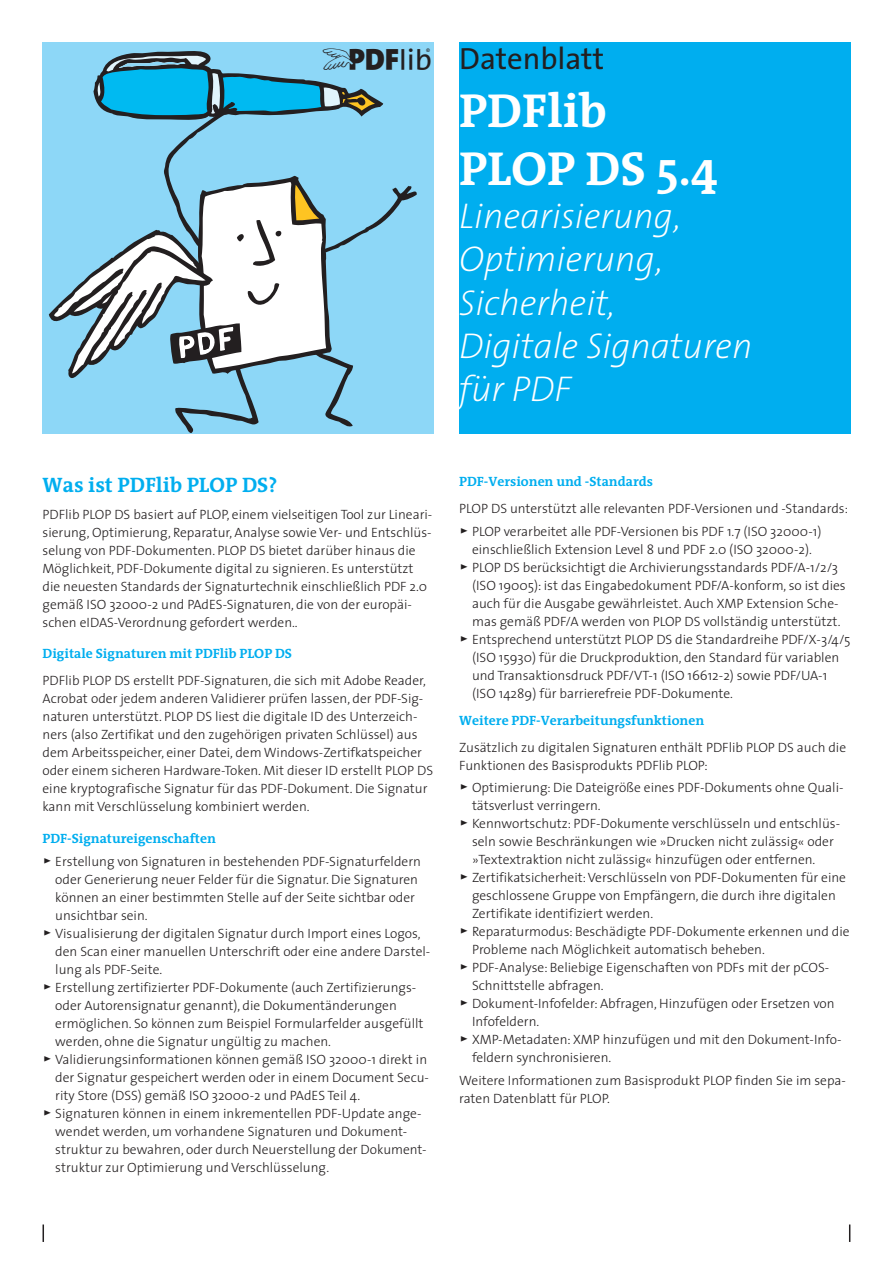
<style>
.page{position:relative;width:893px;height:1263px;background:#fff}
.page>*{position:absolute;margin:0;border:0;box-sizing:border-box;transform-origin:0 0}
.t1{font:700 48px/57.6px "Thesis Antiqua";color:#fff}
.t2{font:italic 200 36px/43.2px "The Sans";color:#fff}
.t3{font:30.75px "The Sans";color:#231f20}
.t4{font:700 21px "Thesis Antiqua";color:#00aeef}
.t5{font:300 13.5px/18px "The Sans";color:#231f20}
.t6{font:700 13.5px "Thesis Antiqua";color:#00aeef}
.s1{font-family:"PD Flib Logo 2";font-size:27px}
.s2{font-family:"The Sans Light Caps";font-weight:400;font-size:18px}
</style>
<div class="page">
<div style="left:42px;top:43px;width:391px;height:391px;background:#8dd7f7"></div>
<div style="left:459px;top:43px;width:391px;height:391px;background:#00aeef"></div>
<svg style="left:43px;top:1224px;width:1px;height:18px"></svg>
<svg style="left:849px;top:1224px;width:1px;height:18px"></svg>
<svg style="left:49px;top:51px;width:368px;height:382px"></svg>
<h3 class="t3" style="left:350px;top:33px;width:256px"><span class="s1">PDFlib</span>Datenblatt</h3>
<h1 class="t1" style="left:459px;top:83px;width:260px">PDFlib<br>PLOP DS 5.4</h1>
<h2 class="t2" style="left:459px;top:193px;width:295px">Linearisierung,<br>Optimierung,<br>Sicherheit,<br>Digitale Signaturen für PDF</h2>
<h3 class="t4" style="left:43px;top:473px;width:236px">Was ist PDFlib PLOP DS?</h3>
<p class="t5" style="left:43px;top:505px;width:391px">PDFlib PLOP DS basiert auf PLOP, einem vielseitigen Tool zur Lineari&shy;sierung, Optimierung, Reparatur, Analyse sowie Ver- und Entschlüs&shy;selung von PDF-Dokumenten. PLOP DS bietet darüber hinaus die Möglichkeit, PDF-Dokumente digital zu signieren. Es unterstützt die neuesten Standards der Signaturtechnik einschließlich PDF 2.0 gemäß ISO 32000-2 und PAdES-Signaturen, die von der europäi&shy;schen eIDAS-Verordnung gefordert werden..</p>
<p class="t6" style="left:43px;top:646px;width:251px">Digitale Signaturen mit PDFlib PLOP DS</p>
<p class="t5" style="left:43px;top:671px;width:392px">PDFlib PLOP DS erstellt PDF-Signaturen, die sich mit Adobe Reader, Acrobat oder jedem anderen Validierer prüfen lassen, der PDF-Sig&shy;naturen unterstützt. PLOP DS liest die digitale ID des Unterzeich&shy;ners (also Zertifikat und den zugehörigen privaten Schlüssel) aus dem Arbeitsspeicher, einer Datei, dem Windows-Zertifkatspeicher oder einem sicheren Hardware-Token. Mit dieser ID erstellt PLOP DS eine kryptografische Signatur für das PDF-Dokument. Die Signatur kann mit Verschlüsselung kombiniert werden.</p>
<p class="t6" style="left:43px;top:831px;width:175px">PDF-Signatureigenschaften</p>
<p class="t5" style="left:43px;top:851px;width:380px"><span class="s2">&gt;</span> Erstellung von Signaturen in bestehenden PDF-Signaturfeldern</p>
<p class="t5" style="left:55px;top:869px;width:364px">oder Generierung neuer Felder für die Signatur. Die Signaturen</p>
<p class="t5" style="left:55px;top:887px;width:361px">können an einer bestimmten Stelle auf der Seite sichtbar oder</p>
<p class="t5" style="left:55px;top:905px;width:94px">unsichtbar sein.</p>
<p class="t5" style="left:43px;top:923px;width:379px"><span class="s2">&gt;</span> Visualisierung der digitalen Signatur durch Import eines Logos,</p>
<p class="t5" style="left:55px;top:941px;width:377px">den Scan einer manuellen Unterschrift oder eine andere Darstel-</p>
<p class="t5" style="left:55px;top:959px;width:109px">lung als PDF-Seite.</p>
<p class="t5" style="left:43px;top:977px;width:375px"><span class="s2">&gt;</span> Erstellung zertifizierter PDF-Dokumente (auch Zertifizierungs-</p>
<p class="t5" style="left:55px;top:995px;width:343px">oder Autorensignatur genannt), die Dokumentänderungen</p>
<p class="t5" style="left:55px;top:1013px;width:370px">ermöglichen. So können zum Beispiel Formularfelder ausgefüllt</p>
<p class="t5" style="left:55px;top:1031px;width:277px">werden, ohne die Signatur ungültig zu machen.</p>
<p class="t5" style="left:43px;top:1049px;width:386px"><span class="s2">&gt;</span> Validierungsinformationen können gemäß ISO 32000-1 direkt in</p>
<p class="t5" style="left:55px;top:1067px;width:375px">der Signatur gespeichert werden oder in einem Document Secu-</p>
<p class="t5" style="left:55px;top:1085px;width:307px">rity Store (DSS) gemäß ISO 32000-2 und PAdES Teil 4.</p>
<p class="t5" style="left:43px;top:1103px;width:380px"><span class="s2">&gt;</span> Signaturen können in einem inkrementellen PDF-Update ange-</p>
<p class="t5" style="left:55px;top:1121px;width:353px">wendet werden, um vorhandene Signaturen und Dokument-</p>
<p class="t5" style="left:55px;top:1139px;width:373px">struktur zu bewahren, oder durch Neuerstellung der Dokument-</p>
<p class="t5" style="left:55px;top:1157px;width:275px">struktur zur Optimierung und Verschlüsselung.</p>
<p class="t6" style="left:459px;top:474px;width:195px">PDF-Versionen und -Standards</p>
<p class="t5" style="left:459px;top:497px;width:390px;line-height:22.5px">PLOP DS unterstützt alle relevanten PDF-Versionen und -Standards: <span class="s2">&gt;</span> PLOP verarbeitet alle PDF-Versionen bis PDF 1.7 (ISO 32000-1)</p>
<p class="t5" style="left:472px;top:540px;width:341px">einschließlich Extension Level 8 und PDF 2.0 (ISO 32000-2).</p>
<p class="t5" style="left:459px;top:558px;width:380px"><span class="s2">&gt;</span> PLOP DS berücksichtigt die Archivierungsstandards PDF/A-1/2/3</p>
<p class="t5" style="left:472px;top:576px;width:375px">(ISO 19005): ist das Eingabedokument PDF/A-konform, so ist dies</p>
<p class="t5" style="left:472px;top:594px;width:368px">auch für die Ausgabe gewährleistet. Auch XMP Extension Sche-</p>
<p class="t5" style="left:472px;top:612px;width:370px">mas gemäß PDF/A werden von PLOP DS vollständig unterstützt.</p>
<p class="t5" style="left:459px;top:630px;width:393px"><span class="s2">&gt;</span> Entsprechend unterstützt PLOP DS die Standardreihe PDF/X-3/4/5</p>
<p class="t5" style="left:472px;top:648px;width:369px">(ISO 15930) für die Druckproduktion, den Standard für variablen</p>
<p class="t5" style="left:472px;top:666px;width:357px">und Transaktionsdruck PDF/VT-1 (ISO 16612-2) sowie PDF/UA-1</p>
<p class="t5" style="left:472px;top:684px;width:263px">(ISO 14289) für barrierefreie PDF-Dokumente.</p>
<p class="t6" style="left:459px;top:713px;width:246px">Weitere PDF-Verarbeitungsfunktionen</p>
<p class="t5" style="left:459px;top:738px;width:388px">Zusätzlich zu digitalen Signaturen enthält PDFlib PLOP DS auch die<br>Funktionen des Basisprodukts PDFlib PLOP:</p>
<p class="t5" style="left:459px;top:778px;width:386px"><span class="s2">&gt;</span> Optimierung: Die Dateigröße eines PDF-Dokuments ohne Quali-</p>
<p class="t5" style="left:472px;top:796px;width:130px">tätsverlust verringern.</p>
<p class="t5" style="left:459px;top:814px;width:382px"><span class="s2">&gt;</span> Kennwortschutz: PDF-Dokumente verschlüsseln und entschlüs-</p>
<p class="t5" style="left:472px;top:832px;width:363px">seln sowie Beschränkungen wie »Drucken nicht zulässig« oder</p>
<p class="t5" style="left:472px;top:850px;width:345px">»Textextraktion nicht zulässig« hinzufügen oder entfernen.</p>
<p class="t5" style="left:459px;top:868px;width:388px"><span class="s2">&gt;</span> Zertifikatsicherheit: Verschlüsseln von PDF-Dokumenten für eine</p>
<p class="t5" style="left:472px;top:886px;width:365px">geschlossene Gruppe von Empfängern, die durch ihre digitalen</p>
<p class="t5" style="left:472px;top:904px;width:183px">Zertifikate identifiziert werden.</p>
<p class="t5" style="left:459px;top:922px;width:392px"><span class="s2">&gt;</span> Reparaturmodus: Beschädigte PDF-Dokumente erkennen und die</p>
<p class="t5" style="left:472px;top:940px;width:294px">Probleme nach Möglichkeit automatisch beheben.</p>
<p class="t5" style="left:459px;top:958px;width:370px"><span class="s2">&gt;</span> PDF-Analyse: Beliebige Eigenschaften von PDFs mit der pCOS-</p>
<p class="t5" style="left:472px;top:976px;width:133px">Schnittstelle abfragen.</p>
<p class="t5" style="left:459px;top:994px;width:377px"><span class="s2">&gt;</span> Dokument-Infofelder: Abfragen, Hinzufügen oder Ersetzen von</p>
<p class="t5" style="left:472px;top:1012px;width:69px">Infofeldern.</p>
<p class="t5" style="left:459px;top:1030px;width:384px"><span class="s2">&gt;</span> XMP-Metadaten: XMP hinzufügen und mit den Dokument-Info-</p>
<p class="t5" style="left:472px;top:1048px;width:141px">feldern synchronisieren.</p>
<p class="t5" style="left:459px;top:1071px;width:388px">Weitere Informationen zum Basisprodukt PLOP finden Sie im sepa&shy;raten Datenblatt für PLOP.</p>
</div>
